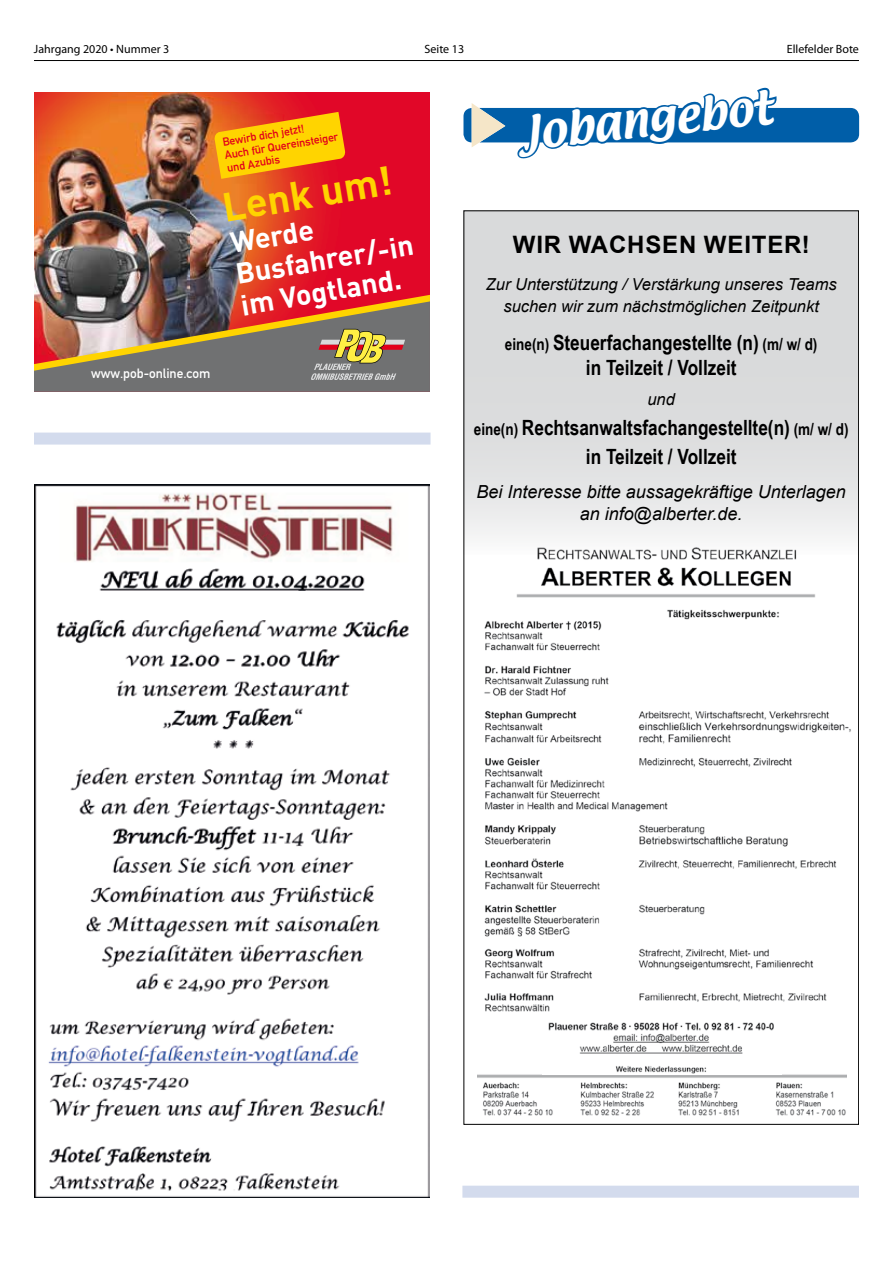
<style>
.page{position:relative;width:893px;height:1263px;background:#fff}
.page>*{position:absolute;margin:0;border:0;box-sizing:border-box;transform-origin:0 0}
.t1{font:41.1px "Textile";color:#fff}
.t2{font:700 40.05px "DIN";color:#ffd400}
.t3{font:700 28.65px/31.8px "DIN";color:#fff}
.t4{font:700 24px "Arial";letter-spacing:.035em;color:#000}
.t5{font:700 21px/25.2px "Arial Narrow";color:#000;text-align:center}
.t6{font:italic 18px/21.6px "Arial";color:#000;text-align:center}
.t7{font:italic 16.5px/21.6px "Arial";color:#000;text-align:center}
.t8{font:13.35px "DIN1451 Mittelschrift";color:#fff}
.t9{font:12px "Myriad Pro";color:#000}
.t10{font:11.4px/13px "DIN1451 Mittelschrift";color:#e2001a}
.s1{font-size:16.5px}
</style>
<div class="page">
<hr style="left:34px;top:60px;width:825px;height:1px;background:#000">
<img style="left:34px;top:92px;width:395px;height:203px">
<img style="left:76px;top:92px;width:209px;height:203px">
<img style="left:34px;top:131px;width:155px;height:164px">
<svg style="left:214px;top:112px;width:132px;height:67px;background:#f59f0c"></svg>
<img style="left:34px;top:295px;width:395px;height:97px">
<img style="left:484px;top:609px;width:367px;height:403px">
<img style="left:516px;top:555px;width:300px;height:43px">
<img style="left:478px;top:1074px;width:369px;height:42px">
<img style="left:548px;top:1022px;width:226px;height:52px">
<svg style="left:465px;top:212px;width:392px;height:343px;background:#dedfdf"></svg>
<svg style="left:463px;top:60px;width:396px;height:99px"></svg>
<div style="left:462px;top:1186px;width:397px;height:12px;background:#d3dbed"></div>
<div style="left:34px;top:433px;width:397px;height:12px;background:#d3dbed"></div>
<img style="left:34px;top:485px;width:395px;height:713px">
<p class="t9" style="left:34px;top:42px;width:137px">Jahrgang 2020 • Nummer 3</p>
<p class="t9" style="left:425px;top:42px;width:41px">Seite 13</p>
<p class="t9" style="left:787px;top:42px;width:74px">Ellefelder Bote</p>
<p class="t10" style="left:221px;top:136px;width:116px;rotate:-10deg">Bewirb dich jetzt!<br>Auch für Quereinsteiger und Azubis</p>
<h2 class="t2" style="left:218px;top:183px;width:173px;rotate:-10deg">Lenk um!</h2>
<h3 class="t3" style="left:227px;top:227px;width:182px;rotate:-10deg">Werde<br>Busfahrer/-in im Vogtland.</h3>
<p class="t8" style="left:91px;top:366px;width:121px">www.pob-online.com</p>
<h1 class="t1" style="left:519px;top:104px;width:253px;rotate:-6deg">Jobangebot</h1>
<p class="t4" style="left:513px;top:228px;width:299px">WIR WACHSEN WEITER!</p>
<p class="t7" style="left:486px;top:274px;width:352px">Zur Unterstützung / Verstärkung unseres Teams suchen wir zum nächstmöglichen Zeitpunkt</p>
<p class="t5" style="left:505px;top:329px;width:314px"><span class="s1">eine(n)</span> Steuerfachangestellte (n) <span class="s1">(m/ w/ d) </span>in Teilzeit / Vollzeit</p>
<p class="t7" style="left:647px;top:389px;width:29px">und</p>
<p class="t5" style="left:474px;top:411px;width:376px;line-height:29.4px"><span class="s1">eine(n)</span> Rechtsanwaltsfachangestellte(n) <span class="s1">(m/ w/ d) </span>in Teilzeit / Vollzeit</p>
<p class="t6" style="left:477px;top:481px;width:371px">Bei Interesse bitte aussagekräftige Unterlagen an info@alberter.de.</p>
</div>
